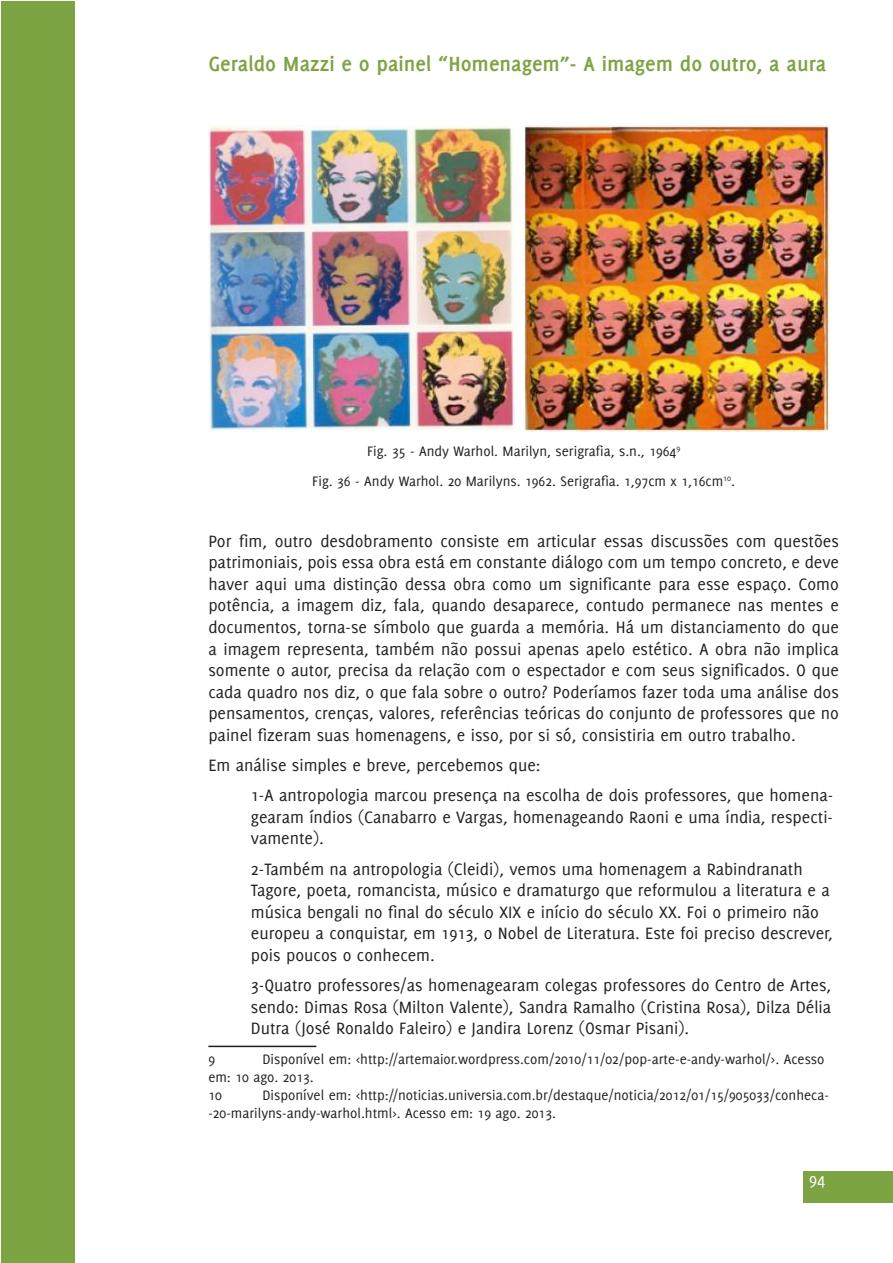
<style>
.page{position:relative;width:893px;height:1263px;background:#fff}
.page>*{position:absolute;margin:0;border:0;box-sizing:border-box;transform-origin:0 0}
.t1{font:700 22.5px "Delicious";color:#7da443}
.t2{font:18px/21.6px "Delicious";color:#231f20}
.t3{font:18px "Delicious";color:#fff}
.t4{font:15px/18px "Delicious";color:#231f20}
</style>
<div class="page">
<div style="left:804px;top:1171px;width:89px;height:31px;background:#7da443"></div>
<div style="left:1px;top:2px;width:73px;height:1261px;background:#7da443"></div>
<hr style="left:208px;top:1046px;width:108px;height:1px;background:#231f20">
<img style="left:208px;top:125px;width:306px;height:306px">
<img style="left:524px;top:125px;width:306px;height:307px">
<p class="t1" style="left:208px;top:51px;width:619px">Geraldo Mazzi e o painel “Homenagem”- A imagem do outro, a aura</p>
<p class="t4" style="left:312px;top:436px;width:424px;line-height:30.2px;text-align:center">Fig. 35 - Andy Warhol. Marilyn, serigrafia, s.n., 1964<sup>9<br></sup>Fig. 36 - Andy Warhol. 20 Marilyns. 1962. Serigrafia. 1,97cm x 1,16cm<sup>10</sup>.</p>
<p class="t2" style="left:208px;top:530px;width:632px;text-align:justify">Por fim, outro desdobramento consiste em articular essas discussões com questões patrimoniais, pois essa obra está em constante diálogo com um tempo concreto, e deve haver aqui uma distinção dessa obra como um significante para esse espaço. Como potência, a imagem diz, fala, quando desaparece, contudo permanece nas mentes e documentos, torna-se símbolo que guarda a memória. Há um distanciamento do que a imagem representa, também não possui apenas apelo estético. A obra não implica somente o autor, precisa da relação com o espectador e com seus significados. O que cada quadro nos diz, o que fala sobre o outro? Poderíamos fazer toda uma análise dos pensamentos, crenças, valores, referências teóricas do conjunto de professores que no painel fizeram suas homenagens, e isso, por si só, consistiria em outro trabalho.</p>
<p class="t2" style="left:251px;top:750px;width:584px;line-height:30.2px;text-indent:-43px">Em análise simples e breve, percebemos que:<br>1-A antropologia marcou presença na escolha de dois professores, que homena-</p>
<p class="t2" style="left:251px;top:806px;width:584px">gearam índios (Canabarro e Vargas, homenageando Raoni e uma índia, respecti&shy;vamente).</p>
<p class="t2" style="left:251px;top:857px;width:584px">2-Também na antropologia (Cleidi), vemos uma homenagem a Rabindranath Tagore, poeta, romancista, músico e dramaturgo que reformulou a literatura e a música bengali no final do século XIX e início do século XX. Foi o primeiro não europeu a conquistar, em 1913, o Nobel de Literatura. Este foi preciso descrever, pois poucos o conhecem.</p>
<p class="t2" style="left:251px;top:974px;width:582px;text-align:justify">3-Quatro professores/as homenagearam colegas professores do Centro de Artes, sendo: Dimas Rosa (Milton Valente), Sandra Ramalho (Cristina Rosa), Dilza Délia Dutra (José Ronaldo Faleiro) e Jandira Lorenz (Osmar Pisani).</p>
<p class="t4" style="left:208px;top:1050px;width:8px">9</p>
<p class="t4" style="left:208px;top:1050px;width:618px;text-indent:54px">Disponível em: &lt;http://artemaior.wordpress.com/2010/11/02/pop-arte-e-andy-warhol/&gt;. Acesso em: 10 ago. 2013.<br>10</p>
<p class="t4" style="left:208px;top:1086px;width:622px;text-indent:54px">Disponível em: &lt;http://noticias.universia.com.br/destaque/noticia/2012/01/15/905033/conheca--20-marilyns-andy-warhol.html&gt;. Acesso em: 19 ago. 2013.</p>
<p class="t3" style="left:809px;top:1169px;width:18px">94</p>
</div>
